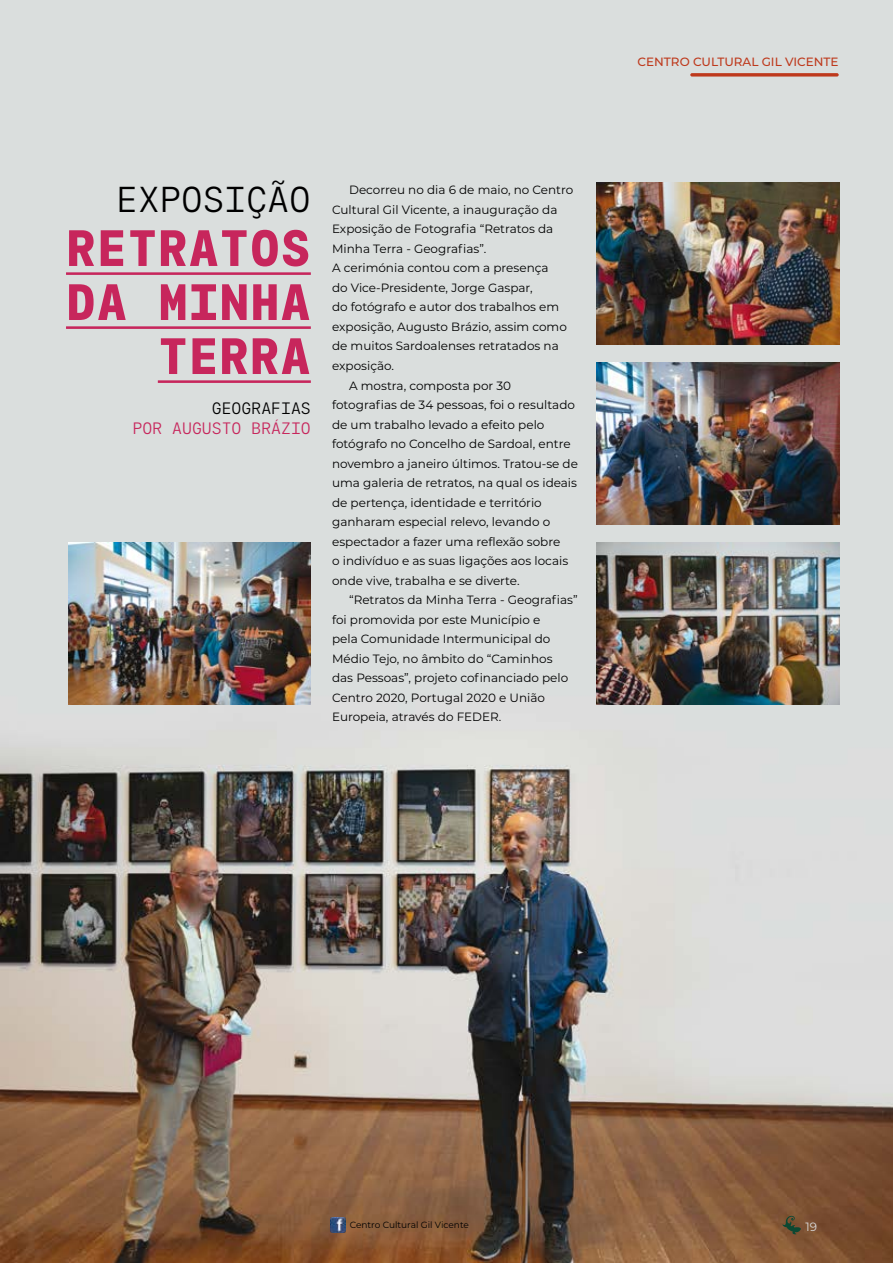
<style>
.page{position:relative;width:893px;height:1263px;background:#fff}
.page>*{position:absolute;margin:0;border:0;box-sizing:border-box;transform-origin:0 0}
.t1{font:900 51px/54px "ATC Harris";color:#c7265c;text-align:right}
.t2{font:36px "ATC Harris";color:#000}
.t3{font:16.5px "ATC Harris";color:#c7265c}
.t4{font:16.5px "ATC Harris";color:#000}
.t5{font:12px "Montserrat";color:#000}
.t6{font:500 12px "Montserrat";color:#be391c}
.t7{font:12px "Montserrat";color:#d9dadb}
.t8{font:9px "Montserrat";color:#000}
</style>
<div class="page">
<img style="left:0;top:0;width:893px;height:1263px">
<svg style="left:782px;top:1216px;width:19px;height:18px"></svg>
<svg style="left:690px;top:73px;width:149px;height:4px"></svg>
<img style="left:331px;top:1217px;width:15px;height:15px">
<hr style="left:66px;top:272px;width:245px;height:3px;background:#c7265c">
<hr style="left:66px;top:326px;width:245px;height:3px;background:#c7265c">
<hr style="left:158px;top:380px;width:153px;height:3px;background:#c7265c">
<img style="left:68px;top:543px;width:242px;height:161px">
<img style="left:596px;top:183px;width:243px;height:161px">
<img style="left:596px;top:362px;width:243px;height:162px">
<img style="left:596px;top:542px;width:243px;height:162px">
<h2 class="t2" style="left:116px;top:180px;width:196px">EXPOSIÇÃO</h2>
<h1 class="t1" style="left:66px;top:221px;width:246px">RETRATOS<br>DA MINHA<br>TERRA</h1>
<h3 class="t4" style="left:212px;top:400px;width:100px">GEOGRAFIAS</h3>
<h3 class="t3" style="left:133px;top:419px;width:180px">POR AUGUSTO BRÁZIO</h3>
<p class="t5" style="left:349px;top:182px;width:226px">Decorreu no dia 6 de maio, no Centro</p>
<p class="t5" style="left:332px;top:201px;width:227px">Cultural Gil Vicente, a inauguração da</p>
<p class="t5" style="left:332px;top:221px;width:223px">Exposição de Fotografia “Retratos da</p>
<p class="t5" style="left:332px;top:240px;width:156px">Minha Terra - Geografias”.</p>
<p class="t5" style="left:332px;top:260px;width:218px">A cerimónia contou com a presença</p>
<p class="t5" style="left:332px;top:279px;width:202px">do Vice-Presidente, Jorge Gaspar,</p>
<p class="t5" style="left:332px;top:299px;width:229px">do fotógrafo e autor dos trabalhos em</p>
<p class="t5" style="left:332px;top:318px;width:236px">exposição, Augusto Brázio, assim como</p>
<p class="t5" style="left:332px;top:338px;width:228px">de muitos Sardoalenses retratados na</p>
<p class="t5" style="left:332px;top:357px;width:63px">exposição.</p>
<p class="t5" style="left:349px;top:377px;width:164px">A mostra, composta por 30</p>
<p class="t5" style="left:332px;top:396px;width:244px">fotografias de 34 pessoas, foi o resultado</p>
<p class="t5" style="left:332px;top:416px;width:214px">de um trabalho levado a efeito pelo</p>
<p class="t5" style="left:332px;top:435px;width:240px">fotógrafo no Concelho de Sardoal, entre</p>
<p class="t5" style="left:332px;top:455px;width:247px">novembro a janeiro últimos. Tratou-se de</p>
<p class="t5" style="left:332px;top:474px;width:246px">uma galeria de retratos, na qual os ideais</p>
<p class="t5" style="left:332px;top:494px;width:211px">de pertença, identidade e território</p>
<p class="t5" style="left:332px;top:513px;width:220px">ganharam especial relevo, levando o</p>
<p class="t5" style="left:332px;top:533px;width:230px">espectador a fazer uma reflexão sobre</p>
<p class="t5" style="left:332px;top:552px;width:238px">o indivíduo e as suas ligações aos locais</p>
<p class="t5" style="left:332px;top:572px;width:189px">onde vive, trabalha e se diverte.</p>
<p class="t5" style="left:349px;top:591px;width:230px">“Retratos da Minha Terra - Geografias”</p>
<p class="t5" style="left:332px;top:611px;width:210px">foi promovida por este Município e</p>
<p class="t5" style="left:332px;top:630px;width:220px">pela Comunidade Intermunicipal do</p>
<p class="t5" style="left:332px;top:650px;width:222px">Médio Tejo, no âmbito do “Caminhos</p>
<p class="t5" style="left:332px;top:669px;width:238px">das Pessoas”, projeto cofinanciado pelo</p>
<p class="t5" style="left:332px;top:689px;width:214px">Centro 2020, Portugal 2020 e União</p>
<p class="t5" style="left:332px;top:708px;width:171px">Europeia, através do FEDER.</p>
<p class="t6" style="left:637px;top:54px;width:203px">CENTRO CULTURAL GIL VICENTE</p>
<p class="t8" style="left:350px;top:1218px;width:121px">Centro Cultural Gil Vicente</p>
<p class="t7" style="left:805px;top:1218px;width:13px">19</p>
</div>
